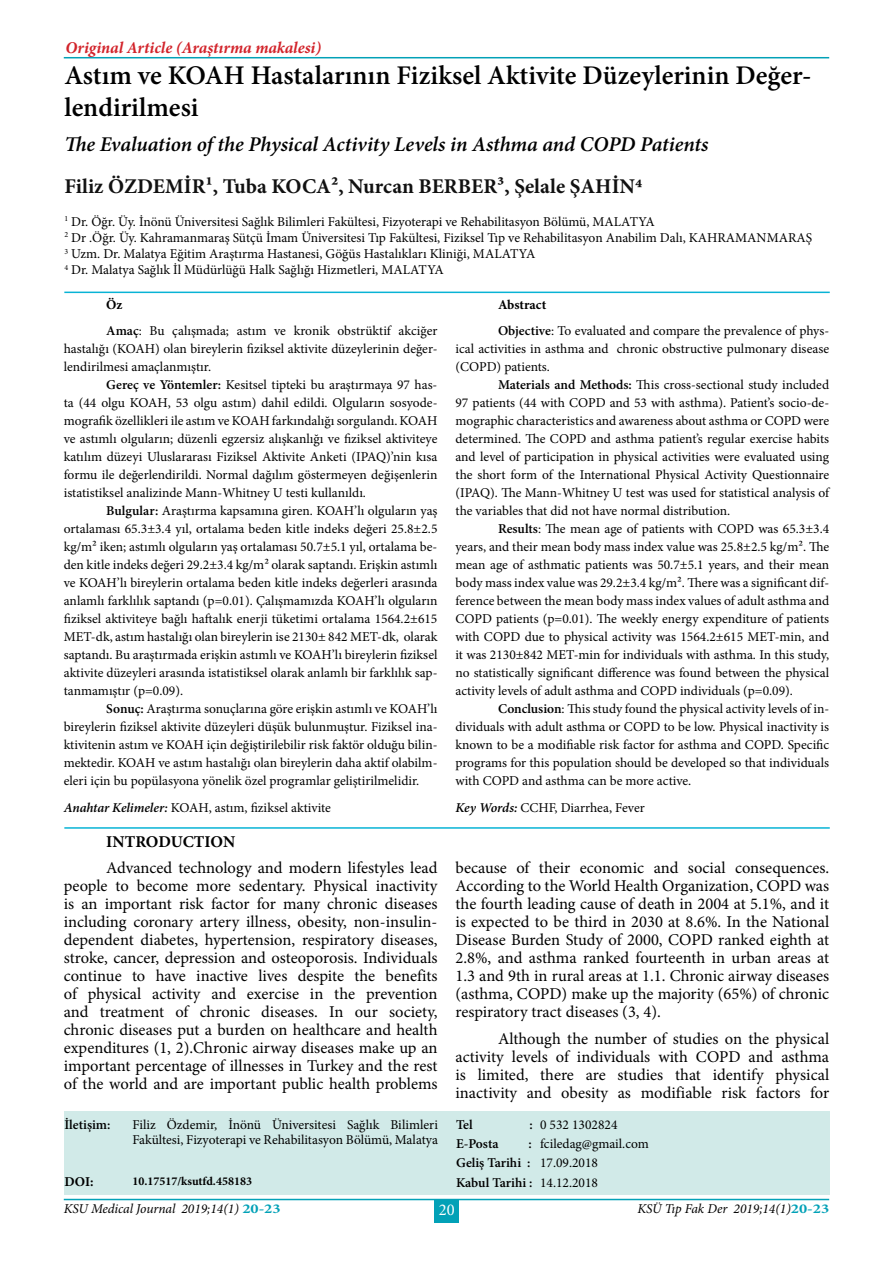
<style>
.page{position:relative;width:893px;height:1263px;background:#fff}
.page>*{position:absolute;margin:0;border:0;box-sizing:border-box;transform-origin:0 0}
.t1{font:600 27px/32.4px "Minion Pro";color:#000}
.t2{font:italic 600 21px "Minion Pro";letter-spacing:-.005em;color:#000}
.t3{font:700 21px "Minion Pro";color:#111}
.t4{font:16.5px/18px "Minion Pro";letter-spacing:-.005em;color:#000;text-align:justify}
.t5{font:italic 700 16.5px "Minion Pro";letter-spacing:-.005em;color:#d2232a}
.t6{font:700 16.5px "Minion Pro";color:#000}
.t7{font:16.5px "Minion Pro";color:#fff}
.t8{font:13.5px/18px "Minion Pro";color:#000}
.t9{font:italic 13.5px "Minion Pro";letter-spacing:-.005em;color:#000}
.t10{font:600 13.5px/19.2px "Minion Pro";color:#000}
.t11{font:700 13.5px "Minion Pro";color:#000}
.t12{font:700 12px "Minion Pro";color:#000}
.s1{font-weight:700}
.s2{font-weight:600}
.s3{font-weight:600;font-style:italic}
.s4{font-weight:700;font-style:normal;color:#02a1b7}
</style>
<div class="page">
<div style="left:434px;top:1199px;width:25px;height:23px;background:#02a1b7"></div>
<hr style="left:64px;top:1199px;width:765px;height:1px;background:#02a1b7">
<hr style="left:64px;top:57px;width:765px;height:1px;background:#02a1b7">
<hr style="left:64px;top:292px;width:766px;height:1px;background:#08b3d5">
<hr style="left:64px;top:827px;width:766px;height:2px;background:#08b3d5">
<div style="left:64px;top:1111px;width:766px;height:84px;background:#d1eae8"></div>
<p class="t5" style="left:65px;top:36px;width:257px">Original Article (Araştırma makalesi)</p>
<h1 class="t1" style="left:64px;top:59px;width:749px">Astım ve KOAH Hastalarının Fiziksel Aktivite Düzeylerinin Değer&shy;lendirilmesi</h1>
<h2 class="t2" style="left:64px;top:130px;width:646px">The Evaluation of the Physical Activity Levels in Asthma and COPD Patients</h2>
<h2 class="t3" style="left:64px;top:172px;width:580px">Filiz ÖZDEMİR1, Tuba KOCA2, Nurcan BERBER3, Şelale ŞAHİN4</h2>
<p class="t8" style="left:64px;top:213px;width:749px;line-height:16.2px"><sup>1</sup> Dr. Öğr. Üy. İnönü Üniversitesi Sağlık Bilimleri Fakültesi, Fizyoterapi ve Rehabilitasyon Bölümü, MALATYA<br><sup>2</sup> Dr .Öğr. Üy. Kahramanmaraş Sütçü İmam Üniversitesi Tıp Fakültesi, Fiziksel Tıp ve Rehabilitasyon Anabilim Dalı, KAHRAMANMARAŞ <sup>3</sup> Uzm. Dr. Malatya Eğitim Araştırma Hastanesi, Göğüs Hastalıkları Kliniği, MALATYA<br><sup>4</sup> Dr. Malatya Sağlık İl Müdürlüğü Halk Sağlığı Hizmetleri, MALATYA</p>
<p class="t8" style="left:106px;top:291px;width:333px;line-height:26.5px"><span class="s1">Öz<br></span><span class="s2">Amaç</span>: Bu çalışmada; astım ve kronik obstrüktif akciğer</p>
<p class="t8" style="left:64px;top:340px;width:375px">hastalığı (KOAH) olan bireylerin fiziksel aktivite düzeylerinin değer&shy;lendirilmesi amaçlanmıştır.</p>
<p class="t8" style="left:64px;top:376px;width:375px;text-align:justify;text-indent:43px"><span class="s2">Gereç ve Yöntemler:</span> Kesitsel tipteki bu araştırmaya 97 has&shy;ta (44 olgu KOAH, 53 olgu astım) dahil edildi. Olguların sosyode&shy;mografik özellikleri ile astım ve KOAH farkındalığı sorgulandı. KOAH ve astımlı olguların; düzenli egzersiz alışkanlığı ve fiziksel aktiviteye katılım düzeyi Uluslararası Fiziksel Aktivite Anketi (IPAQ)’nin kısa formu ile değerlendirildi. Normal dağılım göstermeyen değişenlerin istatistiksel analizinde Mann-Whitney U testi kullanıldı.</p>
<p class="t8" style="left:64px;top:502px;width:375px;text-align:justify;text-indent:43px"><span class="s2">Bulgular:</span> Araştırma kapsamına giren. KOAH’lı olguların yaş ortalaması 65.3±3.4 yıl, ortalama beden kitle indeks değeri 25.8±2.5 kg/m² iken; astımlı olguların yaş ortalaması 50.7±5.1 yıl, ortalama be&shy;den kitle indeks değeri 29.2±3.4 kg/m² olarak saptandı. Erişkin astımlı ve KOAH’lı bireylerin ortalama beden kitle indeks değerleri arasında anlamlı farklılık saptandı (p=0.01). Çalışmamızda KOAH’lı olguların fiziksel aktiviteye bağlı haftalık enerji tüketimi ortalama 1564.2±615<br>MET-dk, astım hastalığı olan bireylerin ise 2130± 842 MET-dk, olarak saptandı. Bu araştırmada erişkin astımlı ve KOAH’lı bireylerin fiziksel aktivite düzeyleri arasında istatistiksel olarak anlamlı bir farklılık sap&shy;tanmamıştır (p=0.09).</p>
<p class="t8" style="left:64px;top:700px;width:375px;text-align:justify;text-indent:43px"><span class="s2">Sonuç:</span> Araştırma sonuçlarına göre erişkin astımlı ve KOAH’lı bireylerin fiziksel aktivite düzeyleri düşük bulunmuştur. Fiziksel ina&shy;ktivitenin astım ve KOAH için değiştirilebilir risk faktör olduğu bilin&shy;mektedir. KOAH ve astım hastalığı olan bireylerin daha aktif olabilm&shy;eleri için bu popülasyona yönelik özel programlar geliştirilmelidir.</p>
<p class="t8" style="left:64px;top:799px;width:269px"><span class="s3">Anahtar Kelimeler:</span> KOAH, astım, fiziksel aktivite</p>
<p class="t8" style="left:498px;top:291px;width:333px;line-height:26.5px"><span class="s1">Abstract<br></span><span class="s2">Objective</span>: To evaluated and compare the prevalence of phys-</p>
<p class="t8" style="left:455px;top:340px;width:375px">ical activities in asthma and chronic obstructive pulmonary disease (COPD) patients.</p>
<p class="t8" style="left:455px;top:376px;width:375px;text-align:justify;text-indent:43px"><span class="s2">Materials and Methods:</span> This cross-sectional study included 97 patients (44 with COPD and 53 with asthma). Patient’s socio-de&shy;mographic characteristics and awareness about asthma or COPD were determined. The COPD and asthma patient’s regular exercise habits and level of participation in physical activities were evaluated using the short form of the International Physical Activity Questionnaire (IPAQ). The Mann-Whitney U test was used for statistical analysis of the variables that did not have normal distribution.</p>
<p class="t8" style="left:455px;top:520px;width:375px;text-align:justify;text-indent:43px"><span class="s2">Results</span>: The mean age of patients with COPD was 65.3±3.4 years, and their mean body mass index value was 25.8±2.5 kg/m². The mean age of asthmatic patients was 50.7±5.1 years, and their mean body mass index value was 29.2±3.4 kg/m². There was a significant dif&shy;ference between the mean body mass index values of adult asthma and COPD patients (p=0.01). The weekly energy expenditure of patients with COPD due to physical activity was 1564.2±615 MET-min, and it was 2130±842 MET-min for individuals with asthma. In this study, no statistically significant difference was found between the physical activity levels of adult asthma and COPD individuals (p=0.09).</p>
<p class="t8" style="left:455px;top:700px;width:375px;text-align:justify;text-indent:43px"><span class="s2">Conclusion</span>: This study found the physical activity levels of in&shy;dividuals with adult asthma or COPD to be low. Physical inactivity is known to be a modifiable risk factor for asthma and COPD. Specific programs for this population should be developed so that individuals with COPD and asthma can be more active.</p>
<p class="t8" style="left:455px;top:798px;width:191px"><span class="s3">Key Words:</span> CCHF, Diarrhea, Fever</p>
<p class="t6" style="left:106px;top:830px;width:130px">INTRODUCTION</p>
<p class="t4" style="left:64px;top:859px;width:375px;text-indent:43px">Advanced technology and modern lifestyles lead people to become more sedentary. Physical inactivity is an important risk factor for many chronic diseases including coronary artery illness, obesity, non-insulin&shy;dependent diabetes, hypertension, respiratory diseases, stroke, cancer, depression and osteoporosis. Individuals continue to have inactive lives despite the benefits of physical activity and exercise in the prevention and treatment of chronic diseases. In our society, chronic diseases put a burden on healthcare and health expenditures (1, 2).Chronic airway diseases make up an important percentage of illnesses in Turkey and the rest of the world and are important public health problems</p>
<p class="t4" style="left:455px;top:859px;width:375px">because of their economic and social consequences.<br>According to the World Health Organization, COPD was the fourth leading cause of death in 2004 at 5.1%, and it is expected to be third in 2030 at 8.6%. In the National Disease Burden Study of 2000, COPD ranked eighth at 2.8%, and asthma ranked fourteenth in urban areas at 1.3 and 9th in rural areas at 1.1. Chronic airway diseases (asthma, COPD) make up the majority (65%) of chronic respiratory tract diseases (3, 4).</p>
<p class="t4" style="left:455px;top:1029px;width:375px;text-indent:43px">Although the number of studies on the physical activity levels of individuals with COPD and asthma is limited, there are studies that identify physical inactivity and obesity as modifiable risk factors for</p>
<p class="t10" style="left:64px;top:1115px;width:48px">İletişim:</p>
<p class="t11" style="left:64px;top:1172px;width:31px">DOI:</p>
<p class="t8" style="left:132px;top:1117px;width:307px;line-height:15px">Filiz Özdemir, İnönü Üniversitesi Sağlık Bilimleri<br>Fakültesi, Fizyoterapi ve Rehabilitasyon Bölümü, Malatya</p>
<p class="t12" style="left:132px;top:1173px;width:121px">10.17517/ksutfd.458183</p>
<p class="t10" style="left:456px;top:1115px;width:18px">Tel</p>
<p class="t10" style="left:529px;top:1115px;width:5px">:</p>
<p class="t10" style="left:456px;top:1134px;width:44px">E-Posta</p>
<p class="t10" style="left:456px;top:1134px;width:78px;text-indent:72px">:<br>Geliş Tarihi :<br>Kabul Tarihi :</p>
<p class="t8" style="left:540px;top:1115px;width:110px;line-height:19.2px">0 532 1302824 fciledag@gmail.com<br>17.09.2018<br>14.12.2018</p>
<p class="t9" style="left:64px;top:1199px;width:218px">KSU Medical Journal 2019;14(1) <span class="s4">20-23</span></p>
<p class="t7" style="left:439px;top:1198px;width:17px">20</p>
<p class="t9" style="left:637px;top:1199px;width:193px">KSÜ Tıp Fak Der 2019;14(1)<span class="s4">20-23</span></p>
</div>
